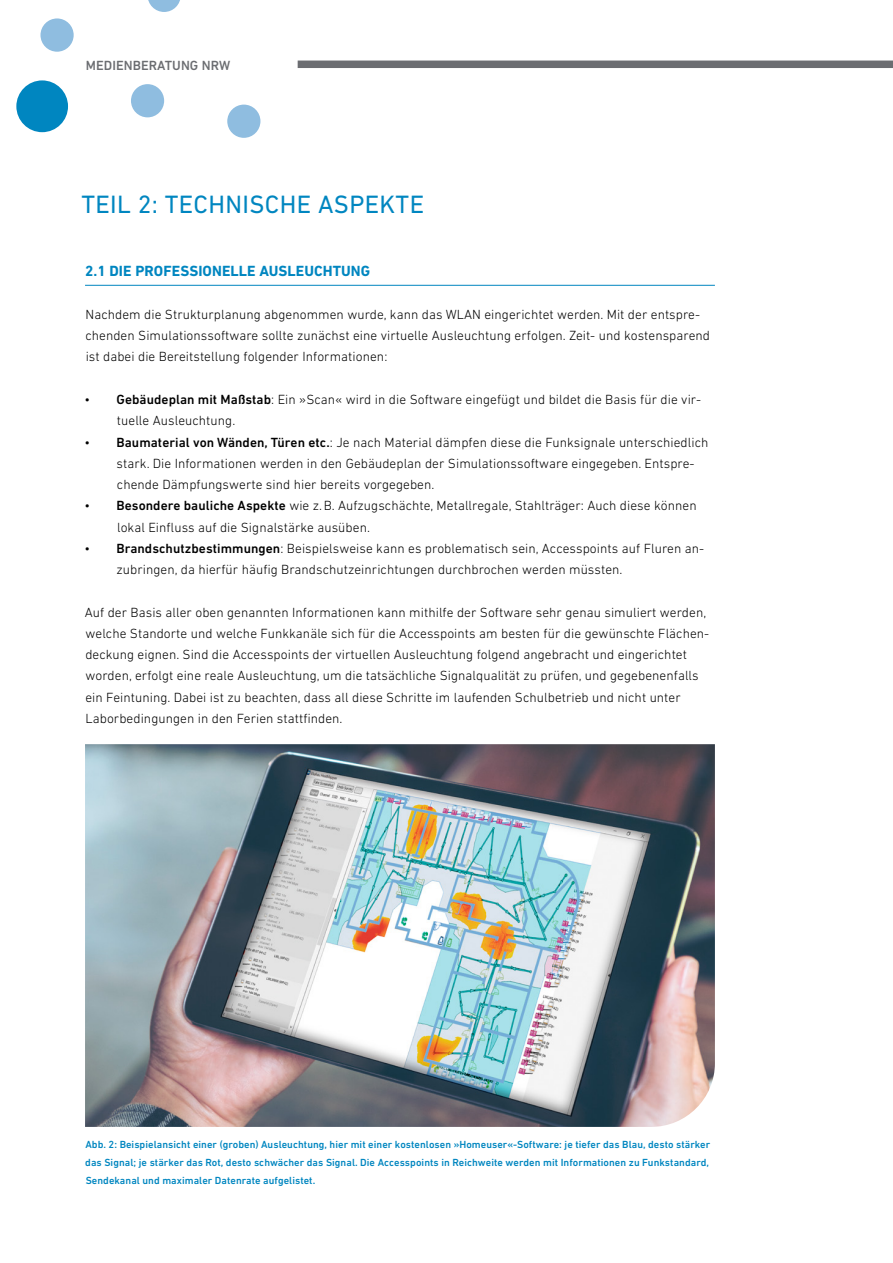
<style>
.page{position:relative;width:893px;height:1263px;background:#fff}
.page>*{position:absolute;margin:0;border:0;box-sizing:border-box;transform-origin:0 0}
._01_Headline{font:25.5px "DIN Next LT Pro";letter-spacing:.015em;color:#0086c0}
._02_Headline_2_Absat{font:700 15px "DIN Next LT Pro";letter-spacing:.005em;color:#0086c0}
._03_Grundtext{font:300 13.5px/21.3px "DIN Next LT Pro";letter-spacing:.005em;color:#000}
.t1{font:500 13.5px "DIN Next LT Pro";letter-spacing:.005em;color:#6b6d71}
._04_BU{font:500 10.5px/18px "DIN Next LT Pro";letter-spacing:.005em;color:#0086c0;text-align:justify}
.s1{font-weight:500}
</style>
<div class="page">
<img style="left:85px;top:744px;width:630px;height:383px">
<div style="left:301px;top:61px;width:592px;height:7px;background:#6b6d71"></div>
<hr style="left:85px;top:285px;width:630px;height:1px;background:#0086c0">
<div style="left:131px;top:84px;width:33px;height:33px;background:#8fbde0;border-radius:50%"></div>
<div style="left:40px;top:18px;width:34px;height:34px;background:#8fbde0;border-radius:50%"></div>
<div style="left:16px;top:80px;width:52px;height:52px;background:#0086c0;border-radius:50%"></div>
<svg style="left:148px;top:0;width:32px;height:12px"></svg>
<div style="left:227px;top:105px;width:33px;height:33px;background:#8fbde0;border-radius:50%"></div>
<p class="t1" style="left:86px;top:58px;width:146px">MEDIENBERATUNG NRW</p>
<p class="_01_Headline" style="left:81px;top:189px;width:344px">TEIL 2: TECHNISCHE ASPEKTE</p>
<p class="_02_Headline_2_Absat" style="left:85px;top:263px;width:287px">2.1 DIE PROFESSIONELLE AUSLEUCHTUNG</p>
<p class="_03_Grundtext" style="left:85px;top:304px;width:626px">Nachdem die Strukturplanung abgenommen wurde, kann das WLAN eingerichtet werden. Mit der entspre&shy;chenden Simulationssoftware sollte zunächst eine virtuelle Ausleuchtung erfolgen. Zeit- und kostensparend ist dabei die Bereitstellung folgender Informationen:</p>
<p class="_03_Grundtext" style="left:117px;top:389px;width:586px;text-indent:-32px">• <span class="s1">Gebäudeplan mit Maßstab</span>: Ein »Scan« wird in die Software eingefügt und bildet die Basis für die vir&shy;tuelle Ausleuchtung.</p>
<p class="_03_Grundtext" style="left:117px;top:431px;width:593px;text-indent:-32px">• <span class="s1">Baumaterial von Wänden, Türen etc.</span>: Je nach Material dämpfen diese die Funksignale unterschiedlich stark. Die Informationen werden in den Gebäudeplan der Simulationssoftware eingegeben. Entspre&shy;chende Dämpfungswerte sind hier bereits vorgegeben.</p>
<p class="_03_Grundtext" style="left:117px;top:495px;width:581px;text-indent:-33px">• <span class="s1">Besondere bauliche Aspekte</span> wie z.B. Aufzugschächte, Metallregale, Stahlträger: Auch diese können lokal Einfluss auf die Signalstärke ausüben.</p>
<p class="_03_Grundtext" style="left:117px;top:537px;width:589px;text-indent:-32px">• <span class="s1">Brandschutzbestimmungen</span>: Beispielsweise kann es problematisch sein, Accesspoints auf Fluren an&shy;zubringen, da hierfür häufig Brandschutzeinrichtungen durchbrochen werden müssten.</p>
<p class="_03_Grundtext" style="left:85px;top:601px;width:626px">Auf der Basis aller oben genannten Informationen kann mithilfe der Software sehr genau simuliert werden, welche Standorte und welche Funkkanäle sich für die Accesspoints am besten für die gewünschte Flächen&shy;deckung eignen. Sind die Accesspoints der virtuellen Ausleuchtung folgend angebracht und eingerichtet worden, erfolgt eine reale Ausleuchtung, um die tatsächliche Signalqualität zu prüfen, und gegebenenfalls ein Feintuning. Dabei ist zu beachten, dass all diese Schritte im laufenden Schulbetrieb und nicht unter Laborbedingungen in den Ferien stattfinden.</p>
<p class="_04_BU" style="left:85px;top:1135px;width:626px">Abb. 2: Beispielansicht einer (groben) Ausleuchtung, hier mit einer kostenlosen »Homeuser«-Software: je tiefer das Blau, desto stärker das Signal; je stärker das Rot, desto schwächer das Signal. Die Accesspoints in Reichweite werden mit Informationen zu Funkstandard, Sendekanal und maximaler Datenrate aufgelistet.</p>
</div>
